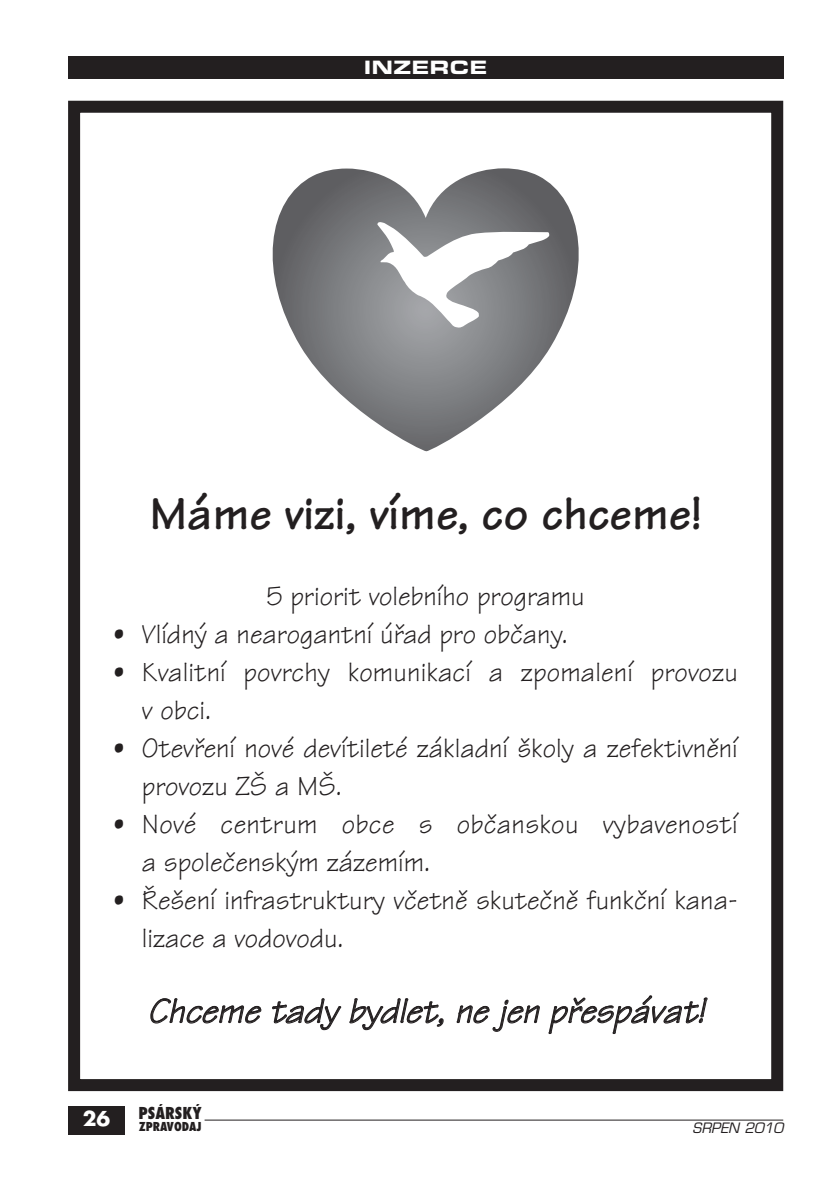
<style>
.page{position:relative;width:840px;height:1191px;background:#fff}
.page>*{position:absolute;margin:0;border:0;box-sizing:border-box;transform-origin:0 0}
.t1{font:700 48px "Tekton CE";color:#231f20}
.t2{font:italic 36px "Tekton CE";color:#231f20}
.t3{font:28px/38px "Tekton CE";color:#231f20}
.t4{font:20px "Eurostile TCE Blac Exte";color:#fff}
.t5{font:700 20px "Futura CE";color:#fff}
.t6{font:800 condensed 16px "Futura CE";color:#231f20}
.t7{font:italic 14px "Eurostile CE";color:#231f20}
.t8{font:800 condensed 12px "Futura CE";color:#231f20}
</style>
<div class="page">
<div style="left:68px;top:57px;width:714px;height:22px;background:#231f20"></div>
<div style="left:68px;top:1106px;width:57px;height:28px;background:#231f20"></div>
<hr style="left:204px;top:1119px;width:578px;height:1px;background:#231f20">
<div style="left:68px;top:101px;width:714px;height:990px;border:12px solid #231f20"></div>
<svg style="left:272px;top:168px;width:307px;height:284px"></svg>
<svg style="left:377px;top:221px;width:172px;height:107px"></svg>
<p class="t4" style="left:363px;top:55px;width:125px">INZERCE</p>
<h1 class="t1" style="left:149px;top:497px;width:554px">Máme vizi, víme, co chceme!</h1>
<p class="t3" style="left:266px;top:581px;width:319px">5 priorit volebního programu</p>
<p class="t3" style="left:113px;top:619px;width:455px">• Vlídný a nearogantní úřad pro občany.</p>
<p class="t3" style="left:142px;top:657px;width:597px;text-indent:-28px">• Kvalitní povrchy komunikací a zpomalení provozu v obci.</p>
<p class="t3" style="left:142px;top:733px;width:597px;text-indent:-28px">• Otevření nové devítileté základní školy a zefektivnění provozu ZŠ a MŠ.</p>
<p class="t3" style="left:142px;top:809px;width:597px;text-indent:-28px">• Nové centrum obce s občanskou vybaveností a společenským zázemím.</p>
<p class="t3" style="left:142px;top:885px;width:597px;text-indent:-28px">• Řešení infrastruktury včetně skutečně funkční kana&shy;lizace a vodovodu.</p>
<p class="t2" style="left:148px;top:999px;width:565px">Chceme tady bydlet, ne jen přespávat!</p>
<p class="t5" style="left:83px;top:1109px;width:29px">26</p>
<p class="t6" style="left:138px;top:1106px;width:65px">PSÁRSKÝ</p>
<p class="t8" style="left:139px;top:1121px;width:64px">ZPRAVODAJ</p>
<p class="t7" style="left:692px;top:1123px;width:92px">SRPEN 2010</p>
</div>
